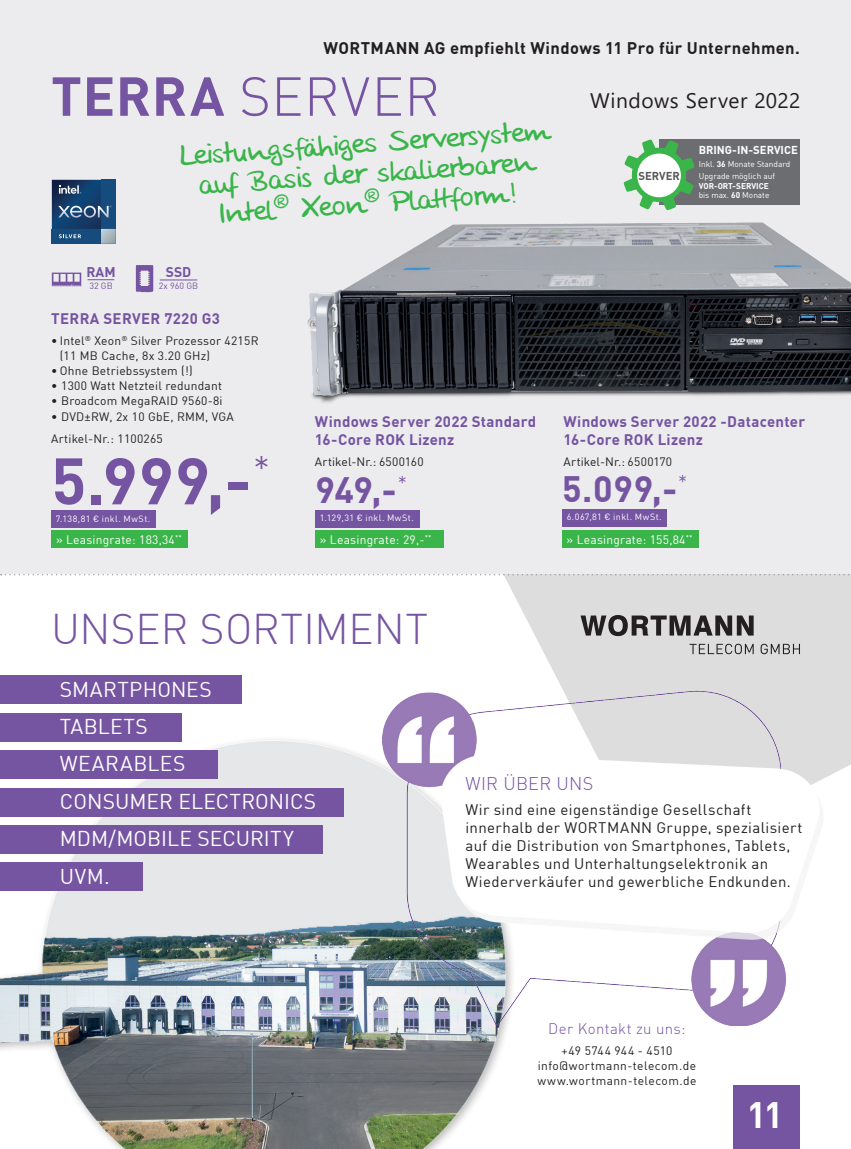
<style>
.page{position:relative;width:851px;height:1149px;background:#fff}
.page>*{position:absolute;margin:0;border:0;box-sizing:border-box;transform-origin:0 0}
.t1{font:700 64.5px "DIN Offc Pro";color:#7554a2}
.t2{font:300 54px "DIN Offc Pro";letter-spacing:.01em;color:#7554a2}
.t3{font:300 42px "DIN Offc Pro";color:#7554a2}
.t4{font:700 36px "DIN Offc Pro";letter-spacing:.005em;color:#7554a2}
.t5{font:700 36px "DIN Offc Pro";color:#fff}
.t6{font:30px/30px "Stone Handwriting Pro";color:#3ab54a;text-align:center}
.t7{font:21px/37.3px "DIN Offc Pro";letter-spacing:.01em;color:#fff}
.t8{font:21px "Segoe UI";letter-spacing:.025em;color:#231f20}
.t9{font:300 18px "DIN Offc Pro";letter-spacing:.01em;color:#7554a2}
.t10{font:700 16.5px "DIN Offc Pro";letter-spacing:.025em;color:#231f20}
.t11{font:15px/18px "DIN Offc Pro";letter-spacing:.025em;color:#231f20}
.t12{font:700 15px/18px "DIN Offc Pro";letter-spacing:.02em;color:#7554a2}
.t13{font:300 15px "DIN Offc Pro";letter-spacing:.025em;color:#7554a2}
.t14{font:700 13.8px "DIN Offc Pro";color:#7554a2}
.t15{font:12px/15px "DIN Offc Pro";letter-spacing:.02em;color:#231f20}
.t16{font:12px "DIN Offc Pro";letter-spacing:.02em;color:#fff}
.t17{font:700 11.25px "DIN Offc Pro";color:#fff}
.t18{font:700 11.25px "DIN Offc Pro";color:#57585a}
.t19{font:9px "DIN Offc Pro";letter-spacing:.045em;color:#fff}
.t20{font:9px "DIN Offc Pro";color:#7554a2}
.t21{font:8.25px/12.9px "DIN Offc Pro";color:#fff}
.t22{font:700 8.25px/9px "DIN Offc Pro";color:#fff}
.s1{font-weight:700}
.s2{font-weight:400}
</style>
<div class="page">
<div style="left:736px;top:1084px;width:63px;height:64px;background:#7554a2"></div>
<svg style="left:484px;top:575px;width:366px;height:201px;background:#e2e1e1"></svg>
<div style="left:0;top:0;width:850px;height:573px;background:#ececee"></div>
<div style="left:52px;top:510px;width:104px;height:17px;background:#7554a2"></div>
<div style="left:52px;top:530px;width:136px;height:17px;background:#3ab54a"></div>
<div style="left:733px;top:1084px;width:64px;height:64px;background:#7554a2"></div>
<svg style="left:689px;top:643px;width:64px;height:11px"></svg>
<svg style="left:760px;top:643px;width:39px;height:11px"></svg>
<svg style="left:580px;top:614px;width:173px;height:22px;background:#7e7b7c"></svg>
<img style="left:0;top:677px;width:560px;height:471px">
<img style="left:383px;top:681px;width:445px;height:344px">
<svg style="left:1px;top:573px;width:850px;height:2px"></svg>
<svg style="left:136px;top:265px;width:17px;height:27px"></svg>
<hr style="left:160px;top:279px;width:37px;height:1px;background:#7554a2">
<svg style="left:52px;top:272px;width:29px;height:14px"></svg>
<svg style="left:87px;top:279px;width:27px;height:1px"></svg>
<svg style="left:52px;top:180px;width:64px;height:63px;background:#2d557e"></svg>
<div style="left:562px;top:509px;width:104px;height:17px;background:#7554a2"></div>
<div style="left:1px;top:675px;width:241px;height:29px;background:#7554a2"></div>
<div style="left:0;top:712px;width:181px;height:29px;background:#7554a2"></div>
<div style="left:0;top:750px;width:218px;height:28px;background:#7554a2"></div>
<div style="left:0;top:787px;width:343px;height:29px;background:#7554a2"></div>
<div style="left:0;top:824px;width:323px;height:29px;background:#7554a2"></div>
<div style="left:0;top:862px;width:143px;height:28px;background:#7554a2"></div>
<img style="left:307px;top:139px;width:543px;height:264px">
<div style="left:315px;top:510px;width:105px;height:17px;background:#7554a2"></div>
<div style="left:315px;top:530px;width:128px;height:17px;background:#3ab54a"></div>
<div style="left:562px;top:530px;width:136px;height:17px;background:#3ab54a"></div>
<div style="left:659px;top:139px;width:140px;height:66px;background:#6c6d70"></div>
<svg style="left:623px;top:139px;width:71px;height:71px"></svg>
<div style="left:637px;top:153px;width:43px;height:44px;background:#fff;border-radius:50%"></div>
<h3 class="t10" style="left:323px;top:34px;width:478px">WORTMANN AG empfiehlt Windows 11 Pro für Unternehmen.</h3>
<h2 class="t2" style="left:51px;top:55px;width:390px"><span class="s1">TERRA</span> SERVER</h2>
<p class="t14" style="left:86px;top:260px;width:31px">RAM</p>
<p class="t20" style="left:89px;top:279px;width:25px">32 GB</p>
<h3 class="t6" style="left:179px;top:143px;width:371px;rotate:-4deg">Leist ungsfähiges Serversyst em auf Basis der skalierbaren<br>Intel<sup>®</sup> Xeon<sup>®</sup> Platt form!</h3>
<p class="t14" style="left:166px;top:260px;width:27px">SSD</p>
<p class="t20" style="left:159px;top:279px;width:41px">2x 960 GB</p>
<h3 class="t8" style="left:590px;top:80px;width:212px">Windows Server 2022</h3>
<p class="t18" style="left:638px;top:166px;width:43px">SERVER</p>
<p class="t17" style="left:698px;top:140px;width:101px">BRING-IN-SERVICE</p>
<p class="t21" style="left:698px;top:156px;width:93px">Inkl. <span class="s1">36</span> Monate Standard<br>Upgrade möglich auf</p>
<p class="t22" style="left:698px;top:181px;width:72px">VOR-ORT-SERVICE <span class="s2">bis max.</span> 60 <span class="s2">Monate</span></p>
<p class="t12" style="left:51px;top:308px;width:170px">TERRA SERVER 7220 G3</p>
<p class="t15" style="left:60px;top:332px;width:200px;text-indent:-9px">• Intel<sup>®</sup> Xeon<sup>®</sup> Silver Prozessor 4215R (11 MB Cache, 8x 3.20 GHz)</p>
<p class="t15" style="left:51px;top:362px;width:143px">• Ohne Betriebssystem (!)</p>
<p class="t15" style="left:51px;top:377px;width:172px">• 1300 Watt Netzteil redundant</p>
<p class="t15" style="left:51px;top:392px;width:173px">• Broadcom MegaRAID 9560-8i</p>
<p class="t15" style="left:51px;top:403px;width:184px;line-height:22.5px">• DVD±RW, 2x 10 GbE, RMM, VGA<br>Artikel-Nr.: 1100265</p>
<h1 class="t1" style="left:51px;top:427px;width:220px">5.999,-<sup>*</sup></h1>
<p class="t19" style="left:56px;top:512px;width:96px">7.138,81 € inkl. MwSt.</p>
<p class="t16" style="left:56px;top:529px;width:127px">» Leasingrate: 183,34<sup>**</sup></p>
<p class="t12" style="left:315px;top:410px;width:223px">Windows Server 2022 Standard<br>16-Core ROK Lizenz</p>
<p class="t15" style="left:315px;top:452px;width:110px">Artikel-Nr.: 6500160</p>
<p class="t12" style="left:563px;top:410px;width:243px">Windows Server 2022 -Datacenter<br>16-Core ROK Lizenz</p>
<p class="t15" style="left:563px;top:453px;width:110px">Artikel-Nr.: 6500170</p>
<h3 class="t4" style="left:562px;top:459px;width:127px">5.099,-<sup>*</sup></h3>
<p class="t19" style="left:566px;top:510px;width:96px">6.067,81 € inkl. MwSt.</p>
<h3 class="t4" style="left:315px;top:460px;width:93px">949,-<sup>*</sup></h3>
<p class="t19" style="left:320px;top:511px;width:95px">1.129,31 € inkl. MwSt.</p>
<p class="t16" style="left:320px;top:529px;width:113px">» Leasingrate: 29,-<sup>**</sup></p>
<p class="t16" style="left:566px;top:529px;width:127px">» Leasingrate: 155,84<sup>**</sup></p>
<h3 class="t3" style="left:51px;top:596px;width:378px">UNSER SORTIMENT</h3>
<h3 class="t7" style="left:60px;top:668px;width:258px">SMARTPHONES<br>TABLETS<br>WEARABLES<br>CONSUMER ELECTRONICS<br>MDM/MOBILE SECURITY<br>UVM.</h3>
<h3 class="t9" style="left:465px;top:769px;width:129px">WIR ÜBER UNS</h3>
<p class="t11" style="left:465px;top:798px;width:338px">Wir sind eine eigenständige Gesellschaft innerhalb der WORTMANN Gruppe, spezialisiert auf die Distribution von Smartphones, Tablets, Wearables und Unterhaltungselektronik an Wiederverkäufer und gewerbliche Endkunden.</p>
<p class="t13" style="left:548px;top:1016px;width:139px">Der Kontakt zu uns:</p>
<p class="t15" style="left:537px;top:1041px;width:160px;text-align:center">+49 5744 944 - 4510 info@wortmann-telecom.de www.wortmann-telecom.de</p>
<h3 class="t5" style="left:746px;top:1084px;width:38px">11</h3>
</div>
